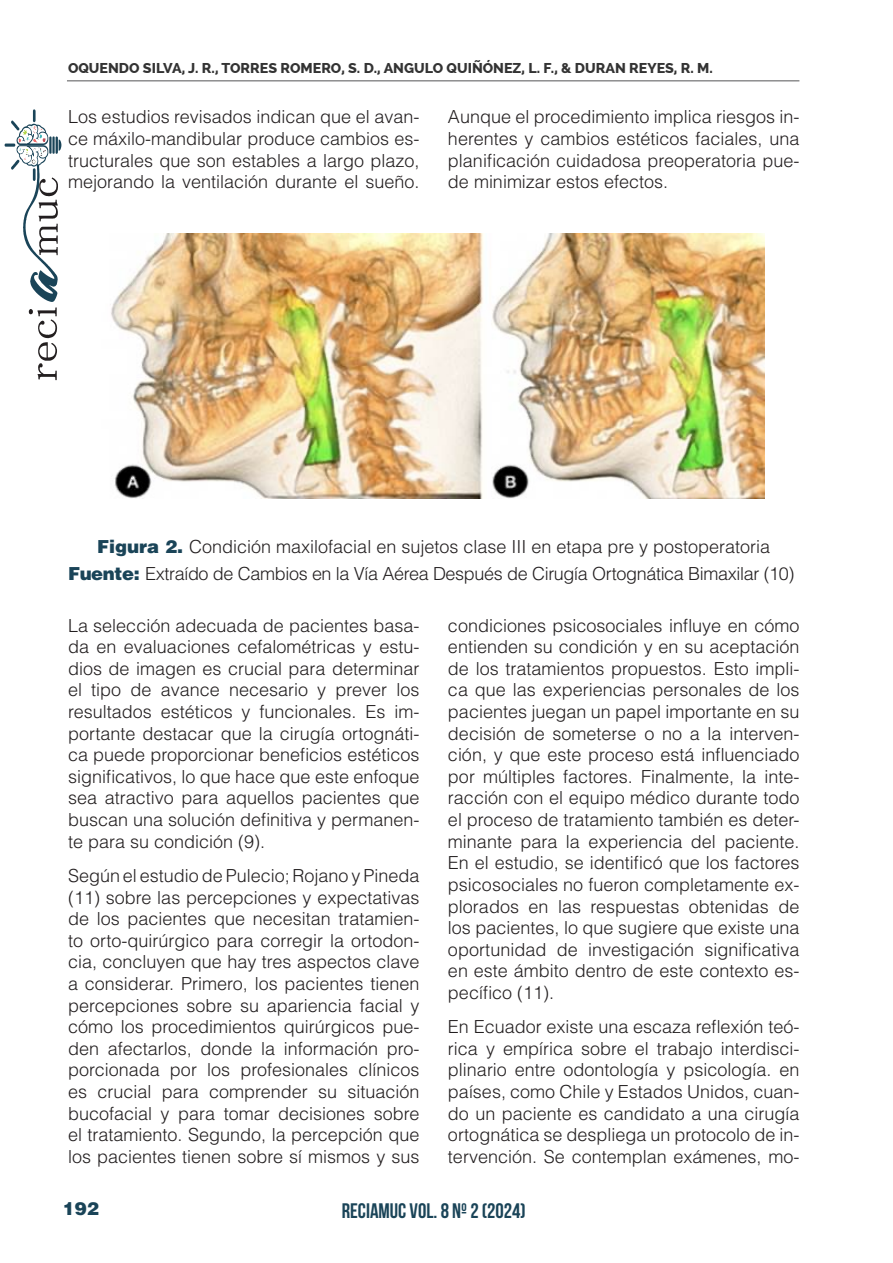
<style>
.page{position:relative;width:893px;height:1263px;background:#fff}
.page>*{position:absolute;margin:0;border:0;box-sizing:border-box;transform-origin:0 0}
.t1{font:700 21px "Bebas Neue";color:#1a4458}
.t2{font:300 18px/21.6px "Helvetica LT Std";color:#231f20;text-align:justify}
.t3{font:300 18px "Helvetica LT Std";letter-spacing:-.02em;color:#231f20}
.t4{font:900 18px "Helvetica LT Std";color:#1a4458}
.t5{font:800 14.25px "Raleway";color:#333}
.s1{font-weight:900;color:#1a4458}
</style>
<div class="page">
<hr style="left:67px;top:80px;width:732px;height:1px;background:#545557">
<svg style="left:5px;top:109px;width:57px;height:271px"></svg>
<img style="left:110px;top:233px;width:655px;height:266px">
<p class="t5" style="left:68px;top:60px;width:646px">OQUENDO SILVA, J. R., TORRES ROMERO, S. D., ANGULO QUIÑÓNEZ, L. F., &amp; DURAN REYES, R. M.</p>
<p class="t2" style="left:68px;top:106px;width:353px">Los estudios revisados indican que el avan&shy;ce máxilo-mandibular produce cambios es&shy;tructurales que son estables a largo plazo, mejorando la ventilación durante el sueño.</p>
<p class="t2" style="left:448px;top:106px;width:353px">Aunque el procedimiento implica riesgos in&shy;herentes y cambios estéticos faciales, una planificación cuidadosa preoperatoria pue&shy;de minimizar estos efectos.</p>
<p class="t2" style="left:97px;top:536px;width:674px"><span class="s1">Figura 2.</span> Condición maxilofacial en sujetos clase III en etapa pre y postoperatoria</p>
<p class="t3" style="left:68px;top:563px;width:728px"><span class="s1">Fuente:</span> Extraído de Cambios en la Vía Aérea Después de Cirugía Ortognática Bimaxilar (10)</p>
<p class="t2" style="left:68px;top:614px;width:353px">La selección adecuada de pacientes basa&shy;da en evaluaciones cefalométricas y estu&shy;dios de imagen es crucial para determinar el tipo de avance necesario y prever los resultados estéticos y funcionales. Es im&shy;portante destacar que la cirugía ortognáti&shy;ca puede proporcionar beneficios estéticos significativos, lo que hace que este enfoque sea atractivo para aquellos pacientes que buscan una solución definitiva y permanen&shy;te para su condición (9).</p>
<p class="t2" style="left:68px;top:865px;width:353px">Según el estudio de Pulecio; Rojano y Pineda (11) sobre las percepciones y expectativas de los pacientes que necesitan tratamien&shy;to orto-quirúrgico para corregir la ortodon&shy;cia, concluyen que hay tres aspectos clave a considerar. Primero, los pacientes tienen percepciones sobre su apariencia facial y cómo los procedimientos quirúrgicos pue&shy;den afectarlos, donde la información pro&shy;porcionada por los profesionales clínicos es crucial para comprender su situación bucofacial y para tomar decisiones sobre el tratamiento. Segundo, la percepción que los pacientes tienen sobre sí mismos y sus</p>
<p class="t2" style="left:448px;top:614px;width:353px">condiciones psicosociales influye en cómo entienden su condición y en su aceptación de los tratamientos propuestos. Esto impli&shy;ca que las experiencias personales de los pacientes juegan un papel importante en su decisión de someterse o no a la interven&shy;ción, y que este proceso está influenciado por múltiples factores. Finalmente, la inte&shy;racción con el equipo médico durante todo el proceso de tratamiento también es deter&shy;minante para la experiencia del paciente.<br>En el estudio, se identificó que los factores psicosociales no fueron completamente ex&shy;plorados en las respuestas obtenidas de los pacientes, lo que sugiere que existe una oportunidad de investigación significativa en este ámbito dentro de este contexto es&shy;pecífico (11).</p>
<p class="t2" style="left:448px;top:1016px;width:353px">En Ecuador existe una escaza reflexión teó&shy;rica y empírica sobre el trabajo interdisci&shy;plinario entre odontología y psicología. en países, como Chile y Estados Unidos, cuan&shy;do un paciente es candidato a una cirugía ortognática se despliega un protocolo de in&shy;tervención. Se contemplan exámenes, mo-</p>
<p class="t4" style="left:63px;top:1197px;width:38px">192</p>
<p class="t1" style="left:342px;top:1199px;width:185px">RECIAMUC VOL. 8 Nº 2 (2024)</p>
</div>
